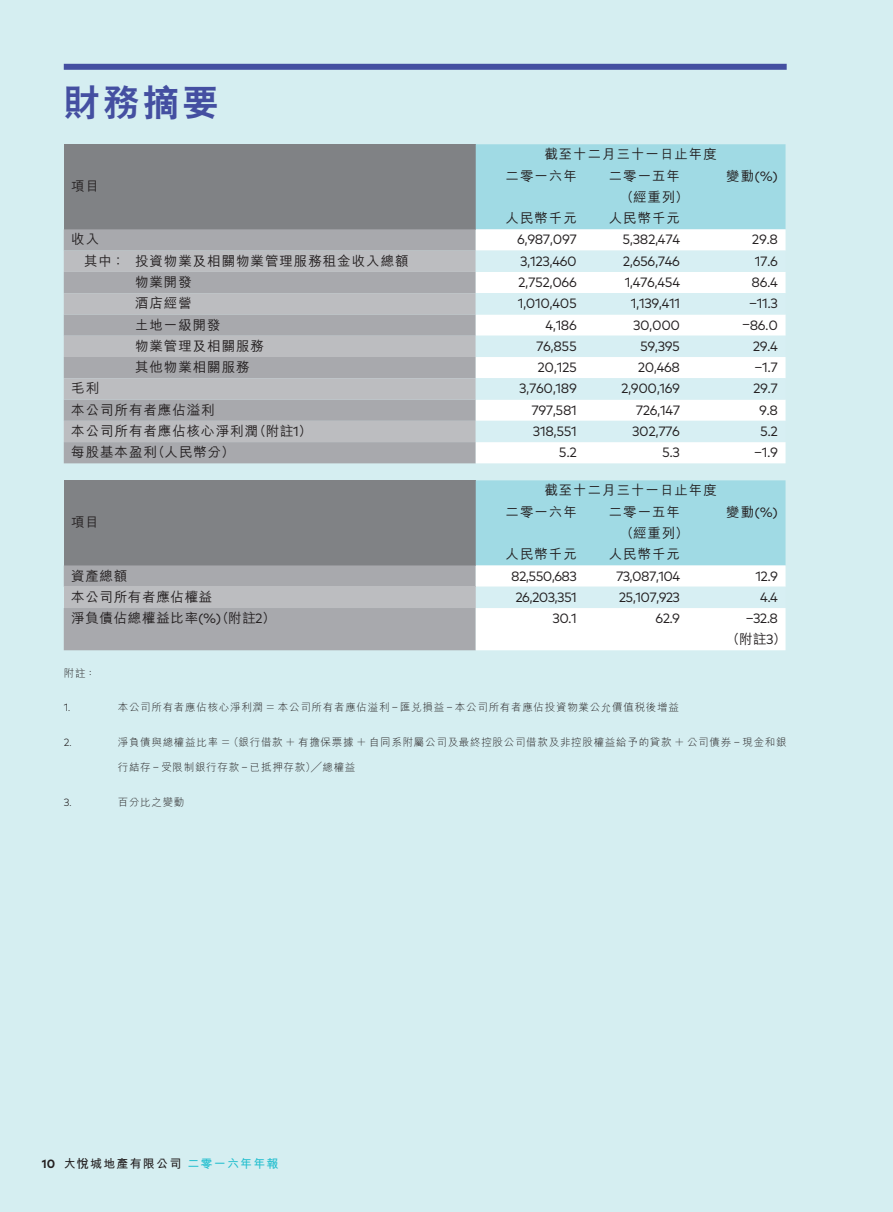
<style>
.page{position:relative;width:893px;height:1212px;background:#d5eef1}
.page>*{position:absolute;margin:0;border:0;box-sizing:border-box;transform-origin:0 0}
.标题1cn{font:800 36px "C Hei 2 HK";color:#444fa1}
.内文段落样式{font:13.5px/21px "Mark OT";letter-spacing:-.03em;color:#231f20}
.内文段落样式-2{font:500 13.5px "M Hei HK";letter-spacing:.07em;color:#231f20}
.内文段落样式-3{font:500 13.5px "M Hei HK";letter-spacing:.05em;color:#231f20}
.t1{font:700 12px "M Hei HK";letter-spacing:.1em;color:#231f20}
.t2{font:700 12px "Mark OT";color:#231f20}
.内文段落样式-4{font:300 10.5px "M Hei HK";letter-spacing:.07em;color:#231f20}
.内文段落样式-5{font:300 10.5px "Mark OT";color:#231f20}
.s1{font-family:"M Hei HK";font-weight:500}
.s2{font-family:"Mark OT";font-weight:400}
.s3{font-family:"Mark OT"}
.s4{font-family:"Noto Sans CJ Ktc";font-weight:500}
.s5{color:#21bece}
</style>
<div class="page">
<div style="left:64px;top:64px;width:723px;height:6px;background:#444fa1"></div>
<div style="left:64px;top:144px;width:412px;height:85px;background:#808285"></div>
<div style="left:476px;top:144px;width:309px;height:85px;background:#a0dae4"></div>
<div style="left:64px;top:229px;width:412px;height:234px;background:#a8a9ad"></div>
<div style="left:476px;top:229px;width:309px;height:234px;background:#fff"></div>
<svg style="left:64px;top:251px;width:412px;height:191px;background:#b3b4b8"></svg>
<svg style="left:476px;top:251px;width:309px;height:191px"></svg>
<svg style="left:64px;top:480px;width:721px;height:170px;background:#acbbbf"></svg>
<p class="标题1cn" style="left:64px;top:79px;width:156px">財務摘要</p>
<p class="内文段落样式-2" style="left:71px;top:176px;width:29px">項目</p>
<p class="内文段落样式-2" style="left:544px;top:145px;width:174px">截至十二月三十一日止年度</p>
<p class="内文段落样式-2" style="left:506px;top:166px;width:73px">二零一六年</p>
<p class="内文段落样式-2" style="left:609px;top:166px;width:73px">二零一五年</p>
<p class="内文段落样式" style="left:726px;top:165px;width:53px"><span class="s1">變動</span>(%)</p>
<p class="内文段落样式-2" style="left:620px;top:187px;width:70px">（經重列）</p>
<p class="内文段落样式-2" style="left:506px;top:208px;width:73px">人民幣千元</p>
<p class="内文段落样式-2" style="left:609px;top:208px;width:73px">人民幣千元</p>
<p class="内文段落样式-2" style="left:71px;top:230px;width:29px">收入</p>
<p class="内文段落样式" style="left:517px;top:229px;width:61px">6,987,097</p>
<p class="内文段落样式" style="left:622px;top:229px;width:59px">5,382,474</p>
<p class="内文段落样式" style="left:752px;top:229px;width:28px">29.8</p>
<p class="内文段落样式-2" style="left:84px;top:251px;width:326px">其中： 投資物業及相關物業管理服務租金收入總額</p>
<p class="内文段落样式" style="left:520px;top:250px;width:58px">3,123,460</p>
<p class="内文段落样式" style="left:623px;top:250px;width:59px">2,656,746</p>
<p class="内文段落样式" style="left:755px;top:250px;width:25px">17.6</p>
<p class="内文段落样式-2" style="left:135px;top:272px;width:58px">物業開發</p>
<p class="内文段落样式" style="left:518px;top:271px;width:60px">2,752,066</p>
<p class="内文段落样式" style="left:625px;top:271px;width:57px">1,476,454</p>
<p class="内文段落样式" style="left:752px;top:271px;width:28px">86.4</p>
<p class="内文段落样式-2" style="left:135px;top:293px;width:58px">酒店經營</p>
<p class="内文段落样式" style="left:518px;top:293px;width:61px">1,010,405</p>
<p class="内文段落样式" style="left:631px;top:293px;width:51px">1,139,411</p>
<p class="内文段落样式" style="left:749px;top:293px;width:30px">–11.3</p>
<p class="内文段落样式-2" style="left:135px;top:315px;width:87px">土地一級開發</p>
<p class="内文段落样式" style="left:545px;top:314px;width:33px">4,186</p>
<p class="内文段落样式" style="left:633px;top:314px;width:49px">30,000</p>
<p class="内文段落样式" style="left:742px;top:314px;width:37px">–86.0</p>
<p class="内文段落样式-2" style="left:135px;top:336px;width:131px">物業管理及相關服務</p>
<p class="内文段落样式" style="left:536px;top:335px;width:42px">76,855</p>
<p class="内文段落样式" style="left:640px;top:335px;width:42px">59,395</p>
<p class="内文段落样式" style="left:753px;top:335px;width:27px">29.4</p>
<p class="内文段落样式-2" style="left:135px;top:357px;width:116px">其他物業相關服務</p>
<p class="内文段落样式" style="left:538px;top:357px;width:41px">20,125</p>
<p class="内文段落样式" style="left:638px;top:357px;width:44px">20,468</p>
<p class="内文段落样式" style="left:755px;top:357px;width:25px">–1.7</p>
<p class="内文段落样式-2" style="left:71px;top:379px;width:29px">毛利</p>
<p class="内文段落样式" style="left:519px;top:378px;width:59px">3,760,189</p>
<p class="内文段落样式" style="left:621px;top:378px;width:61px">2,900,169</p>
<p class="内文段落样式" style="left:753px;top:378px;width:26px">29.7</p>
<p class="内文段落样式-2" style="left:71px;top:400px;width:145px">本公司所有者應佔溢利</p>
<p class="内文段落样式" style="left:531px;top:399px;width:47px">797,581</p>
<p class="内文段落样式" style="left:636px;top:399px;width:46px">726,147</p>
<p class="内文段落样式" style="left:759px;top:399px;width:21px">9.8</p>
<p class="内文段落样式-2" style="left:71px;top:421px;width:242px">本公司所有者應佔核心淨利潤（附註<span class="s2">1</span>）</p>
<p class="内文段落样式" style="left:533px;top:420px;width:45px">318,551</p>
<p class="内文段落样式" style="left:632px;top:420px;width:49px">302,776</p>
<p class="内文段落样式" style="left:760px;top:420px;width:19px">5.2</p>
<p class="内文段落样式-2" style="left:71px;top:442px;width:165px">每股基本盈利（人民幣分）</p>
<p class="内文段落样式" style="left:559px;top:442px;width:19px">5.2</p>
<p class="内文段落样式" style="left:662px;top:442px;width:20px">5.3</p>
<p class="内文段落样式" style="left:754px;top:442px;width:25px">–1.9</p>
<p class="内文段落样式-2" style="left:71px;top:512px;width:29px">項目</p>
<p class="内文段落样式-2" style="left:544px;top:481px;width:174px">截至十二月三十一日止年度</p>
<p class="内文段落样式-2" style="left:506px;top:502px;width:73px">二零一六年</p>
<p class="内文段落样式-2" style="left:609px;top:502px;width:73px">二零一五年</p>
<p class="内文段落样式" style="left:726px;top:501px;width:53px"><span class="s1">變動</span>(%)</p>
<p class="内文段落样式-2" style="left:620px;top:523px;width:70px">（經重列）</p>
<p class="内文段落样式-2" style="left:506px;top:544px;width:73px">人民幣千元</p>
<p class="内文段落样式-2" style="left:609px;top:544px;width:73px">人民幣千元</p>
<p class="内文段落样式-2" style="left:71px;top:566px;width:58px">資產總額</p>
<p class="内文段落样式" style="left:511px;top:565px;width:67px">82,550,683</p>
<p class="内文段落样式" style="left:616px;top:565px;width:65px">73,087,104</p>
<p class="内文段落样式" style="left:756px;top:565px;width:24px">12.9</p>
<p class="内文段落样式-3" style="left:71px;top:587px;width:143px">本公司所有者應佔權益</p>
<p class="内文段落样式" style="left:515px;top:586px;width:63px">26,203,351</p>
<p class="内文段落样式" style="left:619px;top:586px;width:63px">25,107,923</p>
<p class="内文段落样式" style="left:760px;top:586px;width:19px">4.4</p>
<p class="内文段落样式-3" style="left:71px;top:608px;width:206px">淨負債佔總權益比率<span class="s2">(%)</span>（附註<span class="s2">2</span>）</p>
<p class="内文段落样式" style="left:553px;top:608px;width:26px">30.1</p>
<p class="内文段落样式" style="left:656px;top:608px;width:26px">62.9</p>
<p class="内文段落样式" style="left:726px;top:608px;width:62px;text-indent:19px">–32.8<span class="s1">（附註</span>3<span class="s1">）</span></p>
<p class="内文段落样式-4" style="left:64px;top:665px;width:33px">附註：</p>
<p class="内文段落样式-5" style="left:64px;top:701px;width:8px">1.</p>
<p class="内文段落样式-4" style="left:118px;top:700px;width:563px">本公司所有者應佔核心淨利潤＝本公司所有者應佔溢利 <span class="s3">–</span> 匯兌損益 <span class="s3">–</span> 本公司所有者應佔投資物業公允價值稅後增益</p>
<p class="内文段落样式-5" style="left:64px;top:736px;width:10px">2.</p>
<p class="内文段落样式-4" style="left:118px;top:734px;width:670px">淨負債與總權益比率＝（銀行借款＋有擔保票據＋自同系附屬公司及最終控股公司借款及非控股權益給予的貸款＋公司債券 <span class="s3">–</span> 現金和銀</p>
<p class="内文段落样式-4" style="left:118px;top:760px;width:239px">行結存 <span class="s3">–</span> 受限制銀行存款 <span class="s3">–</span> 已抵押存款）╱總權益</p>
<p class="内文段落样式-5" style="left:64px;top:796px;width:10px">3.</p>
<p class="内文段落样式-4" style="left:118px;top:794px;width:68px">百分比之變動</p>
<p class="t2" style="left:42px;top:1155px;width:15px">10</p>
<p class="t1" style="left:64px;top:1155px;width:216px">大<span class="s4">悅</span>城地產有限公司<span class="s5">二零一六年年報</span></p>
</div>
